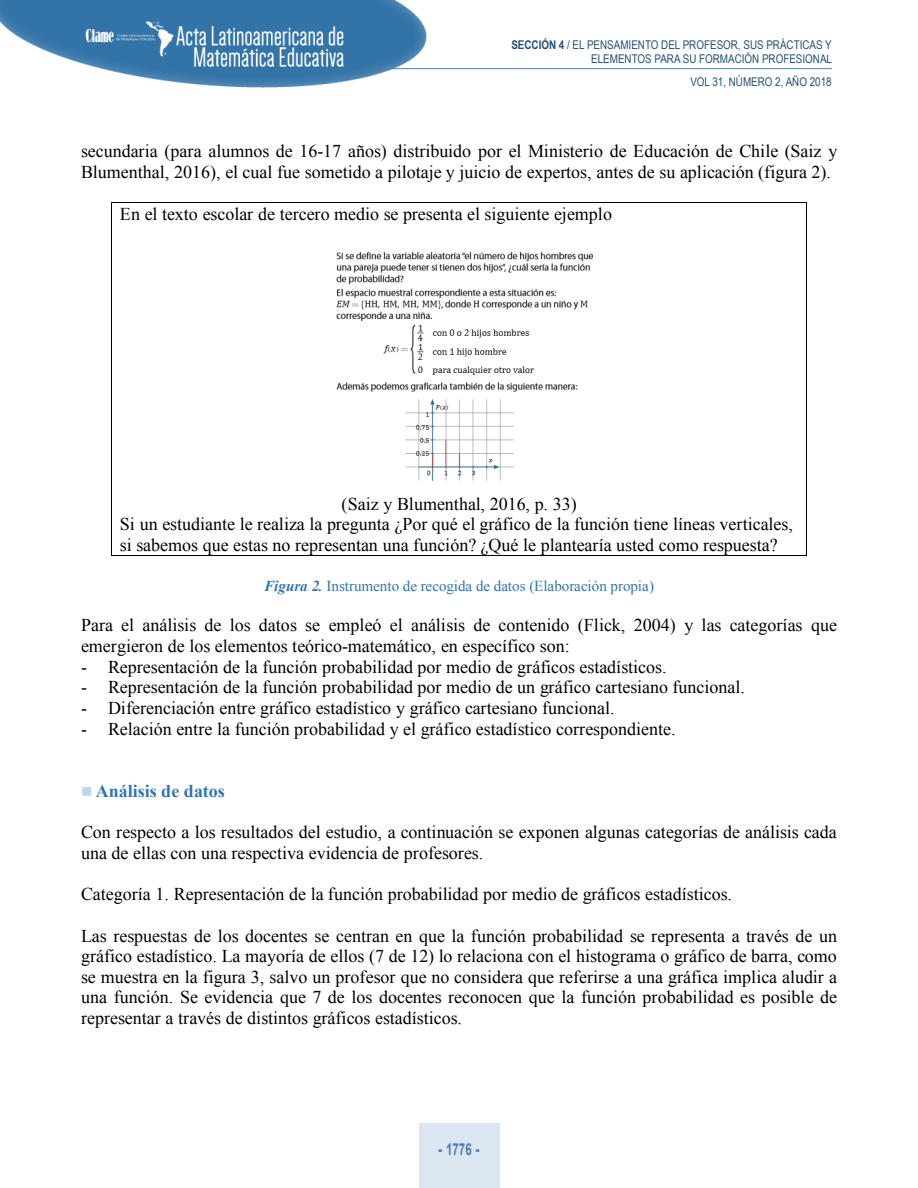
<style>
.page{position:relative;width:918px;height:1188px;background:#fff}
.page>*{position:absolute;margin:0;border:0;box-sizing:border-box;transform-origin:0 0}
.t1{font:18px/20.7px "Times New Roman";color:#000}
.t2{font:700 18px "Times New Roman";color:#2e74b5}
.t3{font:700 16.5px "Arial";color:#4f80b4;scale:.7 1}
.t4{font:15.15px "Times New Roman";color:#2e74b5}
.t5{font:12px/14.4px "Arial Narrow";color:#214f77;text-align:right}
.t6{font:11.85px "Arial Narrow";color:#1f4e79}
.s1{font-weight:700}
.s2{font-weight:700;font-style:italic}
.s3{color:#bdd6ee}
.s4{font-weight:900}
</style>
<div class="page">
<img style="left:0;top:0;width:435px;height:88px">
<hr style="left:389px;top:68px;width:443px;height:1px;background:#4f80b4">
<div style="left:419px;top:1123px;width:80px;height:65px;background:#dce6f0"></div>
<hr style="left:112px;top:202px;width:694px;height:1px;background:#000">
<hr style="left:111px;top:203px;width:1px;height:352px;background:#000">
<hr style="left:112px;top:555px;width:694px;height:1px;background:#000">
<hr style="left:806px;top:203px;width:1px;height:352px;background:#000">
<img style="left:336px;top:251px;width:257px;height:231px">
<p class="t5" style="left:511px;top:37px;width:322px"><span class="s1">SECCIÓN 4</span> / EL PENSAMIENTO DEL PROFESOR, SUS PRÁCTICAS Y<br>ELEMENTOS PARA SU FORMACIÓN PROFESIONAL</p>
<p class="t5" style="left:690px;top:75px;width:143px">VOL 31, NÚMERO 2, AÑO 2018</p>
<p class="t6" style="left:524px;top:60px;width:307px"><span class="s1">CAPITULO 1 /</span> ANÁLISIS DEL DISCURSO MATEMÁTICO ESCOLAR</p>
<p class="t1" style="left:81px;top:141px;width:758px">secundaria (para alumnos de 16-17 años) distribuido por el Ministerio de Educación de Chile (Saiz y<br>Blumenthal, 2016), el cual fue sometido a pilotaje y juicio de expertos, antes de su aplicación (figura 2).</p>
<p class="t1" style="left:120px;top:203px;width:494px">En el texto escolar de tercero medio se presenta el siguiente ejemplo</p>
<p class="t1" style="left:120px;top:493px;width:675px;text-indent:222px">(Saiz y Blumenthal, 2016, p. 33)<br>Si un estudiante le realiza la pregunta ¿Por qué el gráfico de la función tiene líneas verticales, si sabemos que estas no representan una función? ¿Qué le plantearía usted como respuesta?</p>
<p class="t4" style="left:264px;top:577px;width:391px"><span class="s2">Figura 2.</span> Instrumento de recogida de datos (Elaboración propia)</p>
<p class="t1" style="left:81px;top:615px;width:758px">Para el análisis de los datos se empleó el análisis de contenido (Flick, 2004) y las categorías que emergieron de los elementos teórico-matemático, en específico son:</p>
<p class="t1" style="left:81px;top:656px;width:587px">- Representación de la función probabilidad por medio de gráficos estadísticos.</p>
<p class="t1" style="left:81px;top:677px;width:666px">- Representación de la función probabilidad por medio de un gráfico cartesiano funcional.</p>
<p class="t1" style="left:81px;top:698px;width:535px">- Diferenciación entre gráfico estadístico y gráfico cartesiano funcional.</p>
<p class="t1" style="left:81px;top:718px;width:596px">- Relación entre la función probabilidad y el gráfico estadístico correspondiente.</p>
<p class="t2" style="left:81px;top:781px;width:145px"><span class="s3">■</span> Análisis de datos</p>
<p class="t1" style="left:81px;top:822px;width:757px">Con respecto a los resultados del estudio, a continuación se exponen algunas categorías de análisis cada una de ellas con una respectiva evidencia de profesores.</p>
<p class="t1" style="left:81px;top:884px;width:653px">Categoría 1. Representación de la función probabilidad por medio de gráficos estadísticos.</p>
<p class="t1" style="left:81px;top:925px;width:758px;text-align:justify">Las respuestas de los docentes se centran en que la función probabilidad se representa a través de un gráfico estadístico. La mayoría de ellos (7 de 12) lo relaciona con el histograma o gráfico de barra, como se muestra en la figura 3, salvo un profesor que no considera que referirse a una gráfica implica aludir a una función. Se evidencia que 7 de los docentes reconocen que la función probabilidad es posible de representar a través de distintos gráficos estadísticos.</p>
<p class="t3" style="left:438px;top:1140px;width:60px"><span class="s4">-</span> 1776 <span class="s4">-</span></p>
</div>
